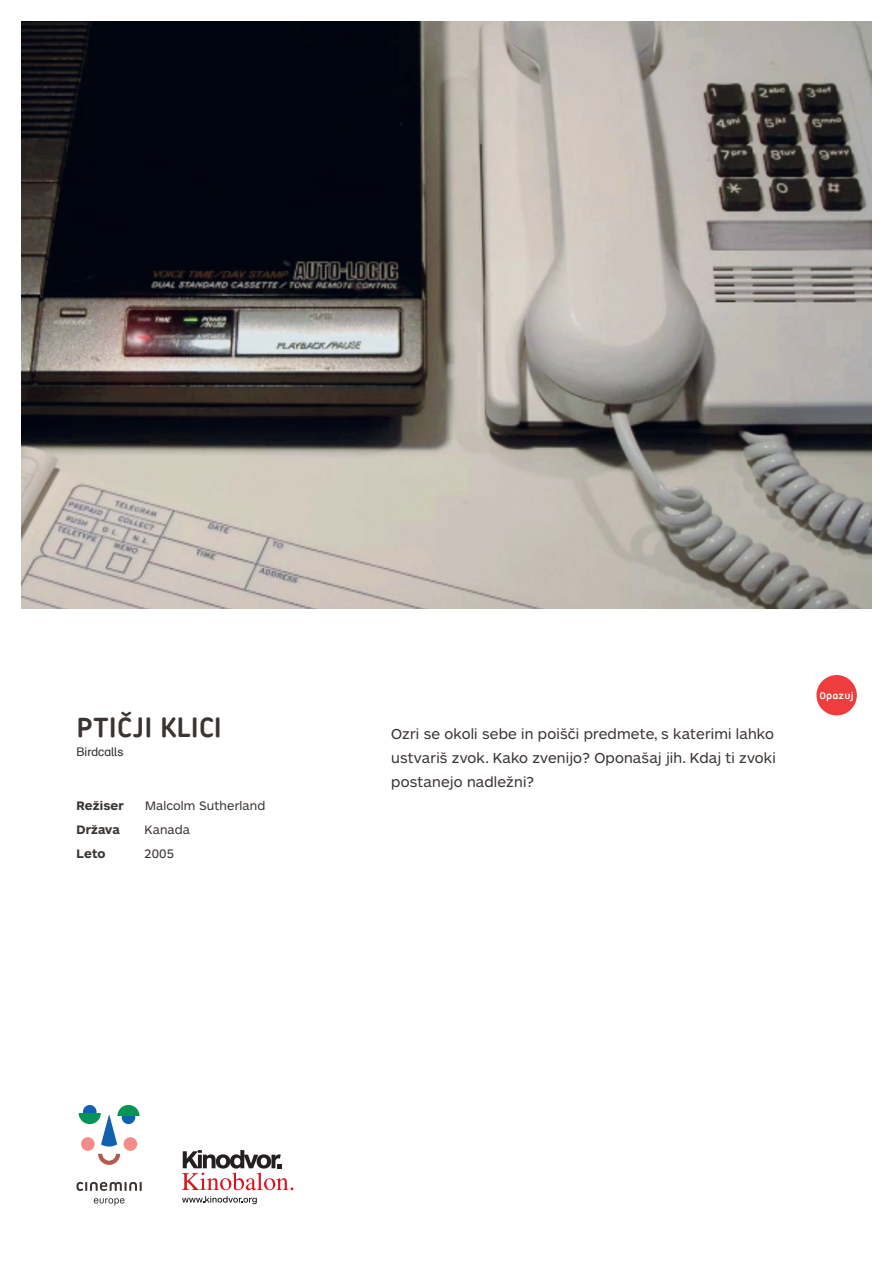
<style>
.page{position:relative;width:893px;height:1263px;background:#fff}
.page>*{position:absolute;margin:0;border:0;box-sizing:border-box;transform-origin:0 0}
.Kop_1{font:700 30px "Ubuntu Titling";color:#3b3532}
.T1{font:15px/24px "Maquette OT";letter-spacing:.01em;color:#3b3532}
.Kop_1-2{font:12.75px "Maquette OT";letter-spacing:.01em;color:#3b3532}
.Kop_1-3{font:700 12.75px "Maquette OT";letter-spacing:.01em;color:#3b3532}
.t1{font:12px "Eye Schulbuch";color:#3b3532}
.t2{font:700 10.5px "Ubuntu Titling";letter-spacing:.01em;color:#fff}
</style>
<div class="page">
<img style="left:21px;top:22px;width:851px;height:586px">
<div style="left:816px;top:675px;width:41px;height:40px;background:#ee3d3c;border-radius:50%"></div>
<svg style="left:182px;top:1196px;width:75px;height:8px"></svg>
<svg style="left:182px;top:1150px;width:111px;height:40px"></svg>
<svg style="left:98px;top:1154px;width:22px;height:11px"></svg>
<svg style="left:81px;top:1137px;width:14px;height:14px"></svg>
<div style="left:124px;top:1137px;width:13px;height:14px;background:#f48a8a;border-radius:50%"></div>
<svg style="left:79px;top:1105px;width:61px;height:41px"></svg>
<svg style="left:77px;top:1182px;width:65px;height:9px"></svg>
<svg style="left:94px;top:1198px;width:30px;height:7px"></svg>
<p class="Kop_1" style="left:77px;top:710px;width:147px">PTICˇJI KLICI</p>
<p class="t1" style="left:77px;top:744px;width:48px">Birdcalls</p>
<p class="Kop_1-3" style="left:77px;top:799px;width:49px">Režiser</p>
<p class="Kop_1-2" style="left:145px;top:799px;width:122px">Malcolm Sutherland</p>
<p class="Kop_1-3" style="left:77px;top:823px;width:45px">Država</p>
<p class="Kop_1-2" style="left:145px;top:823px;width:47px">Kanada</p>
<p class="Kop_1-3" style="left:77px;top:847px;width:31px">Leto</p>
<p class="Kop_1-2" style="left:144px;top:847px;width:31px">2005</p>
<p class="T1" style="left:391px;top:722px;width:384px">Ozri se okoli sebe in poišči predmete, s katerimi lahko</p>
<p class="T1" style="left:391px;top:746px;width:386px">ustvariš zvok. Kako zvenijo? Oponašaj jih. Kdaj ti zvoki postanejo nadležni?</p>
<p class="t2" style="left:819px;top:690px;width:36px">Opazuj</p>
</div>
